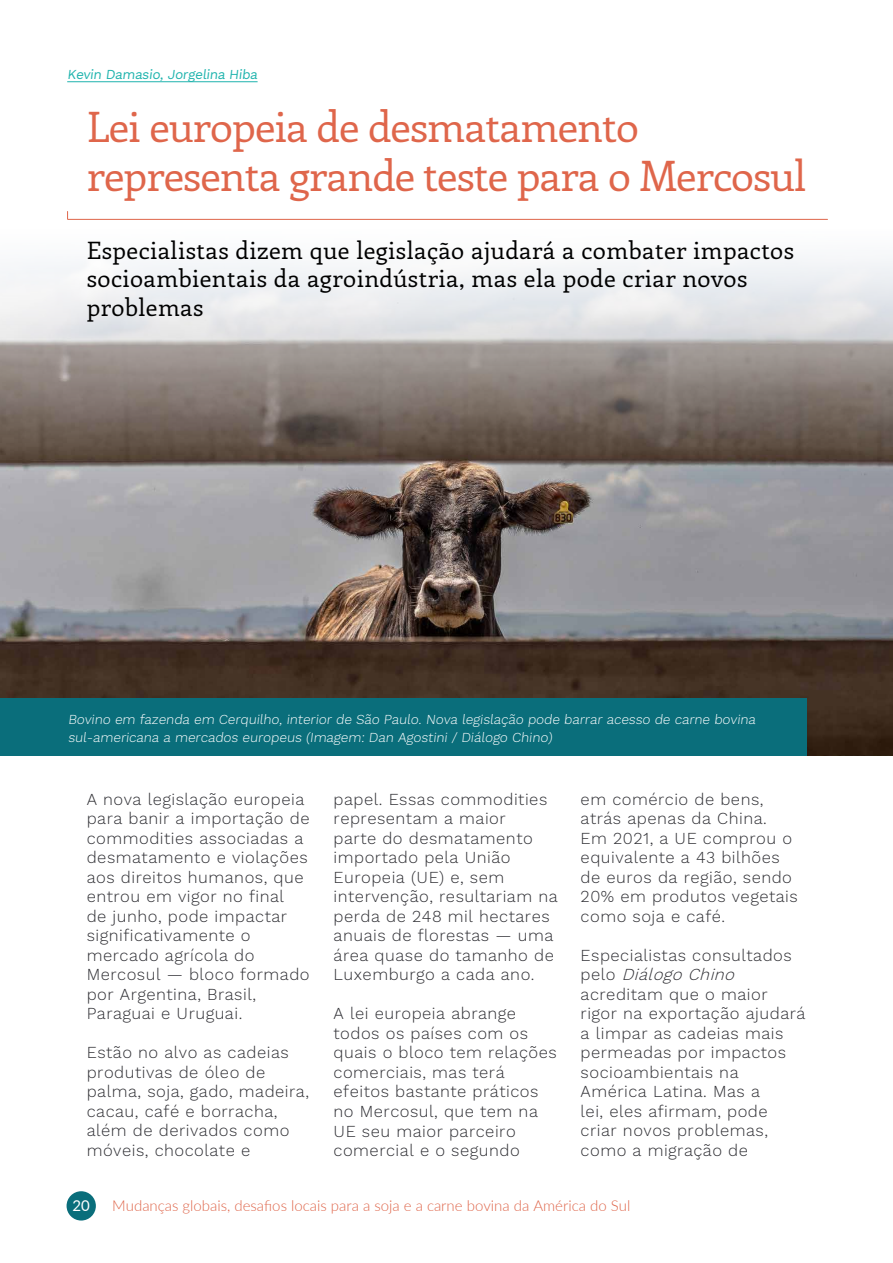
<style>
.page{position:relative;width:893px;height:1263px;background:#fff}
.page>*{position:absolute;margin:0;border:0;box-sizing:border-box;transform-origin:0 0}
.t1{font:42px/49.5px "Enriqueta";letter-spacing:-.02em;color:#df664b}
.t2{font:24px/28.5px "Enriqueta";letter-spacing:.02em;color:#000}
.t3{font:300 16.5px/19.5px "Work Sans";letter-spacing:.03em;color:#2d2d32}
.t4{font:300 15px "Lato";color:#df664b}
.t5{font:15px "Lato";color:#fff}
.t6{font:300 13.5px/18px "Work Sans";color:#fff}
.t7{font:13.5px "Work Sans";color:#20b4ae}
.s1{font-style:italic}
</style>
<div class="page">
<div style="left:67px;top:1191px;width:29px;height:29px;background:#0a6e7b;border-radius:50%"></div>
<img style="left:0;top:259px;width:893px;height:497px">
<svg style="left:67px;top:211px;width:761px;height:9px"></svg>
<hr style="left:67px;top:81px;width:191px;height:1px;background:#20b4ae">
<div style="left:0;top:698px;width:806px;height:58px;background:#0a6e7b"></div>
<p class="t7" style="left:67px;top:66px;width:194px">Kevin Damasio, Jorgelina Hiba</p>
<h1 class="t1" style="left:87px;top:101px;width:721px">Lei europeia de desmatamento representa grande teste para o Mercosul</h1>
<h2 class="t2" style="left:87px;top:235px;width:709px">Especialistas dizem que legislação ajudará a combater impactos socioambientais da agroindústria, mas ela pode criar novos problemas</h2>
<p class="t6" style="left:68px;top:711px;width:691px">Bovino em fazenda em Cerquilho, interior de São Paulo. Nova legislação pode barrar acesso de carne bovina sul-americana a mercados europeus (Imagem: Dan Agostini / Diálogo Chino)</p>
<p class="t3" style="left:87px;top:790px;width:224px">A nova legislação europeia para banir a importação de commodities associadas a desmatamento e violações aos direitos humanos, que entrou em vigor no final<br>de junho, pode impactar significativamente o mercado agrícola do<br>Mercosul — bloco formado por Argentina, Brasil,<br>Paraguai e Uruguai.</p>
<p class="t3" style="left:87px;top:1044px;width:224px">Estão no alvo as cadeias produtivas de óleo de palma, soja, gado, madeira, cacau, café e borracha, além de derivados como móveis, chocolate e</p>
<p class="t3" style="left:334px;top:790px;width:226px">papel. Essas commodities representam a maior<br>parte do desmatamento importado pela União<br>Europeia (UE) e, sem intervenção, resultariam na perda de 248 mil hectares anuais de florestas — uma área quase do tamanho de<br>Luxemburgo a cada ano.</p>
<p class="t3" style="left:334px;top:1005px;width:225px">A lei europeia abrange todos os países com os quais o bloco tem relações comerciais, mas terá efeitos bastante práticos no Mercosul, que tem na<br>UE seu maior parceiro comercial e o segundo</p>
<p class="t3" style="left:581px;top:790px;width:219px">em comércio de bens, atrás apenas da China.<br>Em 2021, a UE comprou o equivalente a 43 bilhões de euros da região, sendo<br>20% em produtos vegetais como soja e café.</p>
<p class="t3" style="left:581px;top:946px;width:226px">Especialistas consultados p e l o <span class="s1">Diálogo Chino </span>acreditam que o maior rigor na exportação ajudará a limpar as cadeias mais permeadas por impactos socioambientais na<br>América Latina. Mas a<br>lei, eles afirmam, pode criar novos problemas, como a migração de</p>
<p class="t5" style="left:73px;top:1195px;width:19px">20</p>
<p class="t4" style="left:112px;top:1195px;width:520px">Mudanças globais, desafios locais para a soja e a carne bovina da América do Sul</p>
</div>
